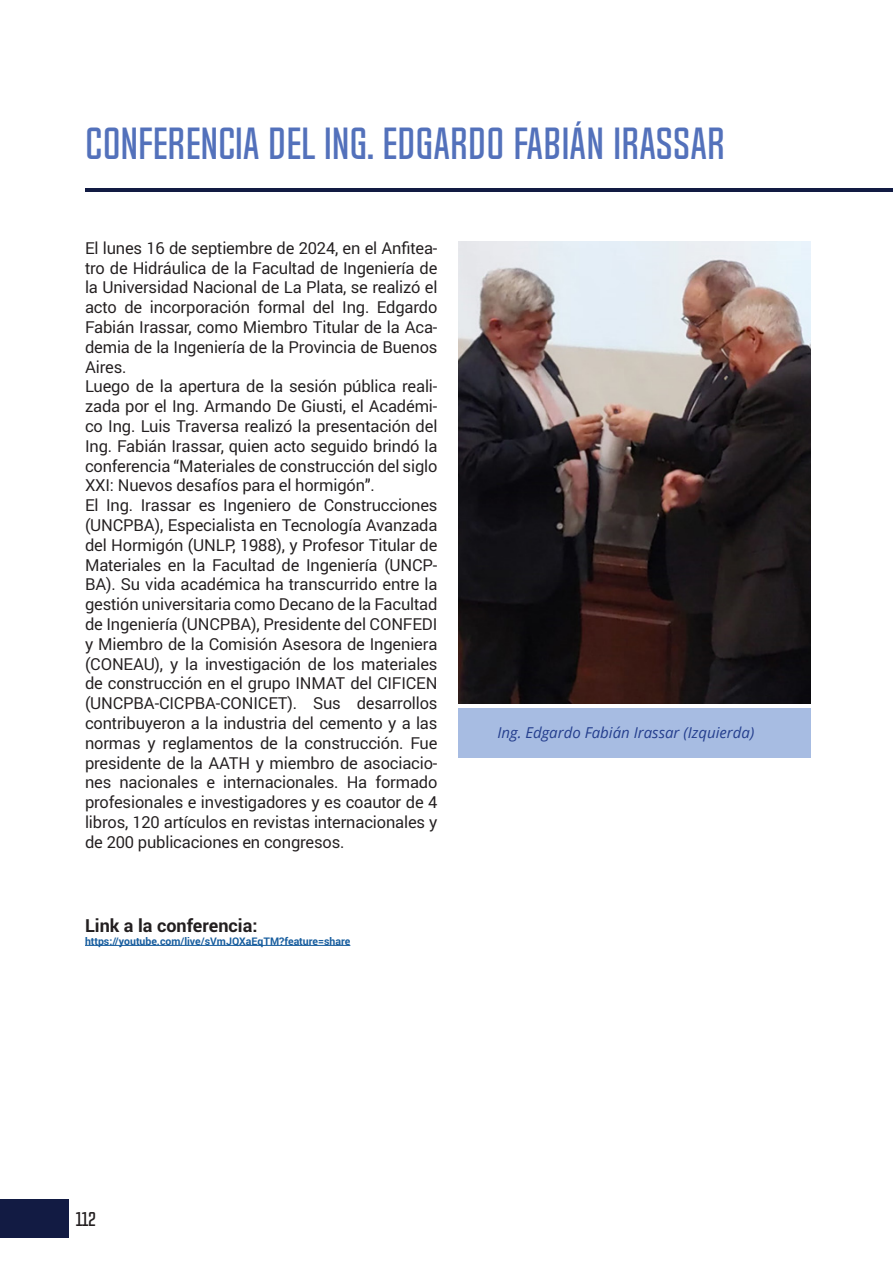
<style>
.page{position:relative;width:893px;height:1263px;background:#fff}
.page>*{position:absolute;margin:0;border:0;box-sizing:border-box;transform-origin:0 0}
.t1{font:40.5px "Chosence";color:#5371bb}
.t2{font:700 18px "Roboto";color:#231f20}
.t3{font:18px "Chosence";color:#231f20}
.t4{font:16.5px/19.8px "Roboto";letter-spacing:-.01em;color:#231f20;text-align:justify}
.t5{font:italic 15px "Open Sans";color:#253f8e}
.t6{font:700 10.5px "Roboto";color:#175d9e}
</style>
<div class="page">
<div style="left:0;top:1199px;width:68px;height:38px;background:#121b43"></div>
<hr style="left:85px;top:189px;width:808px;height:3px;background:#121b43">
<div style="left:458px;top:708px;width:352px;height:50px;background:#a7bce2"></div>
<hr style="left:85px;top:945px;width:265px;height:1px;background:#175d9e">
<img style="left:458px;top:241px;width:352px;height:463px">
<p class="t1" style="left:85px;top:121px;width:642px">CONFERENCIA DEL ING. EDGARDO FABIÁN IRASSAR</p>
<p class="t4" style="left:85px;top:237px;width:354px">El lunes 16 de septiembre de 2024, en el Anfitea&shy;tro de Hidráulica de la Facultad de Ingeniería de la Universidad Nacional de La Plata, se realizó el acto de incorporación formal del Ing. Edgardo Fabián Irassar, como Miembro Titular de la Aca&shy;demia de la Ingeniería de la Provincia de Buenos Aires.</p>
<p class="t4" style="left:85px;top:376px;width:354px">Luego de la apertura de la sesión pública reali&shy;zada por el Ing. Armando De Giusti, el Académi&shy;co Ing. Luis Traversa realizó la presentación del Ing. Fabián Irassar, quien acto seguido brindó la conferencia “Materiales de construcción del siglo XXI: Nuevos desafíos para el hormigón”.</p>
<p class="t4" style="left:85px;top:495px;width:354px">El Ing. Irassar es Ingeniero de Construcciones (UNCPBA), Especialista en Tecnología Avanzada del Hormigón (UNLP, 1988), y Profesor Titular de Materiales en la Facultad de Ingeniería (UNCP-BA). Su vida académica ha transcurrido entre la gestión universitaria como Decano de la Facultad de Ingeniería (UNCPBA), Presidente del CONFEDI y Miembro de la Comisión Asesora de Ingeniera (CONEAU), y la investigación de los materiales de construcción en el grupo INMAT del CIFICEN (UNCPBA-CICPBA-CONICET). Sus desarrollos contribuyeron a la industria del cemento y a las normas y reglamentos de la construcción. Fue presidente de la AATH y miembro de asociacio&shy;nes nacionales e internacionales. Ha formado profesionales e investigadores y es coautor de 4 libros, 120 artículos en revistas internacionales y de 200 publicaciones en congresos.</p>
<p class="t2" style="left:85px;top:913px;width:174px">Link a la conferencia:</p>
<p class="t6" style="left:85px;top:934px;width:267px">https://youtube.com/live/sVmJQXaEqTM?feature=share</p>
<p class="t5" style="left:497px;top:722px;width:258px">Ing. Edgardo Fabián Irassar (Izquierda)</p>
<p class="t3" style="left:76px;top:1209px;width:22px">112</p>
</div>
